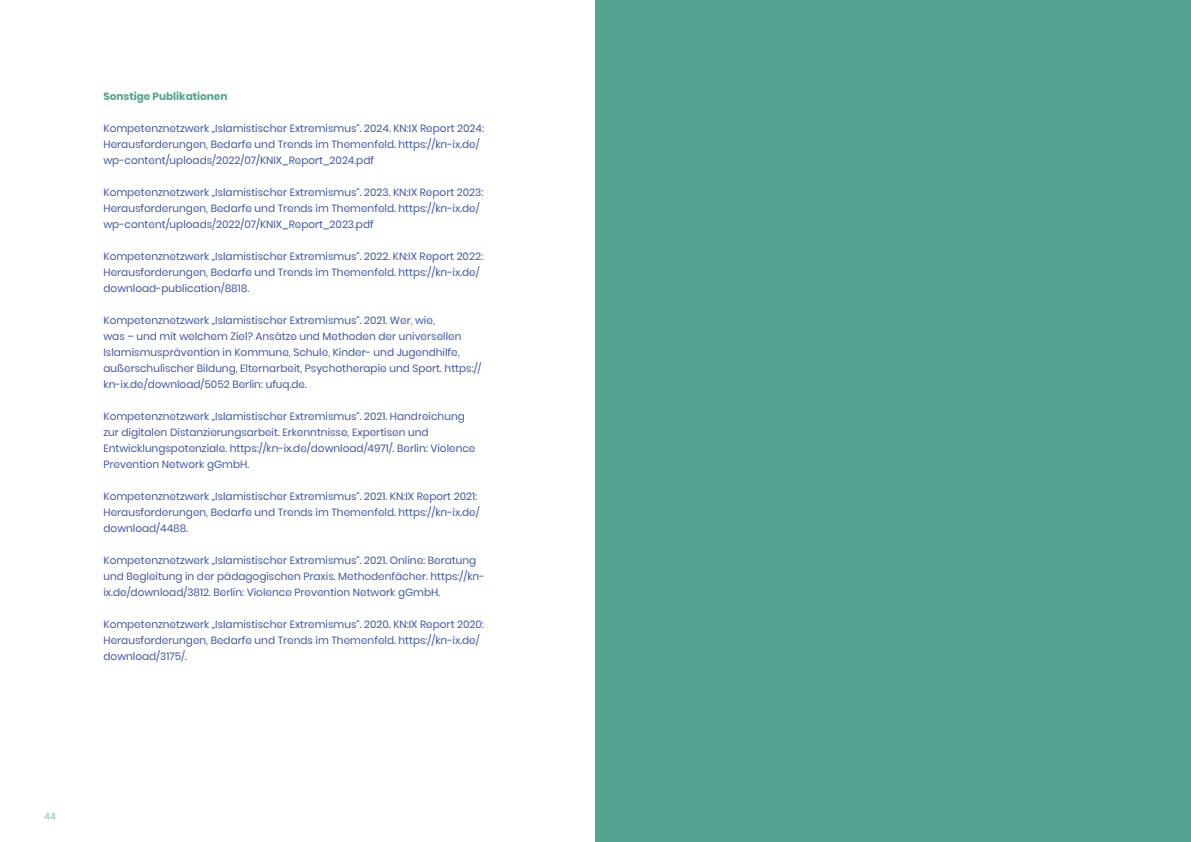
<style>
.page{position:relative;width:1191px;height:842px;background:#fff}
.page>*{position:absolute;margin:0;border:0;box-sizing:border-box;transform-origin:0 0}
.t1{font:10.5px/16px "Poppins";color:#4156a6}
.t2{font:700 10.5px "Poppins";color:#53a390}
.t3{font:700 10px "Lato";color:#9bd3b3}
</style>
<div class="page">
<div style="left:595px;top:0;width:596px;height:842px;background:#53a390"></div>
<p class="t2" style="left:103px;top:90px;width:126px">Sonstige Publikationen</p>
<p class="t1" style="left:103px;top:120px;width:382px">Kompetenznetzwerk „Islamistischer Extremismus“. 2024. KN:IX Report 2024:<br>Herausforderungen, Bedarfe und Trends im Themenfeld. https://kn-ix.de/ wp-content/uploads/2022/07/KNIX_Report_2024.pdf</p>
<p class="t1" style="left:103px;top:184px;width:381px">Kompetenznetzwerk „Islamistischer Extremismus“. 2023. KN:IX Report 2023:<br>Herausforderungen, Bedarfe und Trends im Themenfeld. https://kn-ix.de/ wp-content/uploads/2022/07/KNIX_Report_2023.pdf</p>
<p class="t1" style="left:103px;top:248px;width:381px">Kompetenznetzwerk „Islamistischer Extremismus“. 2022. KN:IX Report 2022:<br>Herausforderungen, Bedarfe und Trends im Themenfeld. https://kn-ix.de/ download-publication/8818.</p>
<p class="t1" style="left:103px;top:312px;width:379px">Kompetenznetzwerk „Islamistischer Extremismus“. 2021. Wer, wie,<br>was – und mit welchem Ziel? Ansätze und Methoden der universellen Islamismusprävention in Kommune, Schule, Kinder- und Jugendhilfe, außerschulischer Bildung, Elternarbeit, Psychotherapie und Sport. https:// kn-ix.de/download/5052 Berlin: ufuq.de.</p>
<p class="t1" style="left:103px;top:408px;width:373px">Kompetenznetzwerk „Islamistischer Extremismus“. 2021. Handreichung zur digitalen Distanzierungsarbeit. Erkenntnisse, Expertisen und Entwicklungspotenziale. https://kn-ix.de/download/4971/. Berlin: Violence Prevention Network gGmbH.</p>
<p class="t1" style="left:103px;top:488px;width:378px">Kompetenznetzwerk „Islamistischer Extremismus“. 2021. KN:IX Report 2021:<br>Herausforderungen, Bedarfe und Trends im Themenfeld. https://kn-ix.de/ download/4488.</p>
<p class="t1" style="left:103px;top:552px;width:383px">Kompetenznetzwerk „Islamistischer Extremismus“. 2021. Online: Beratung und Begleitung in der pädagogischen Praxis. Methodenfächer. https://kn&shy;ix.de/download/3812. Berlin: Violence Prevention Network gGmbH.</p>
<p class="t1" style="left:103px;top:616px;width:382px">Kompetenznetzwerk „Islamistischer Extremismus“. 2020. KN:IX Report 2020:<br>Herausforderungen, Bedarfe und Trends im Themenfeld. https://kn-ix.de/ download/3175/.</p>
<p class="t3" style="left:44px;top:811px;width:13px">44</p>
</div>
